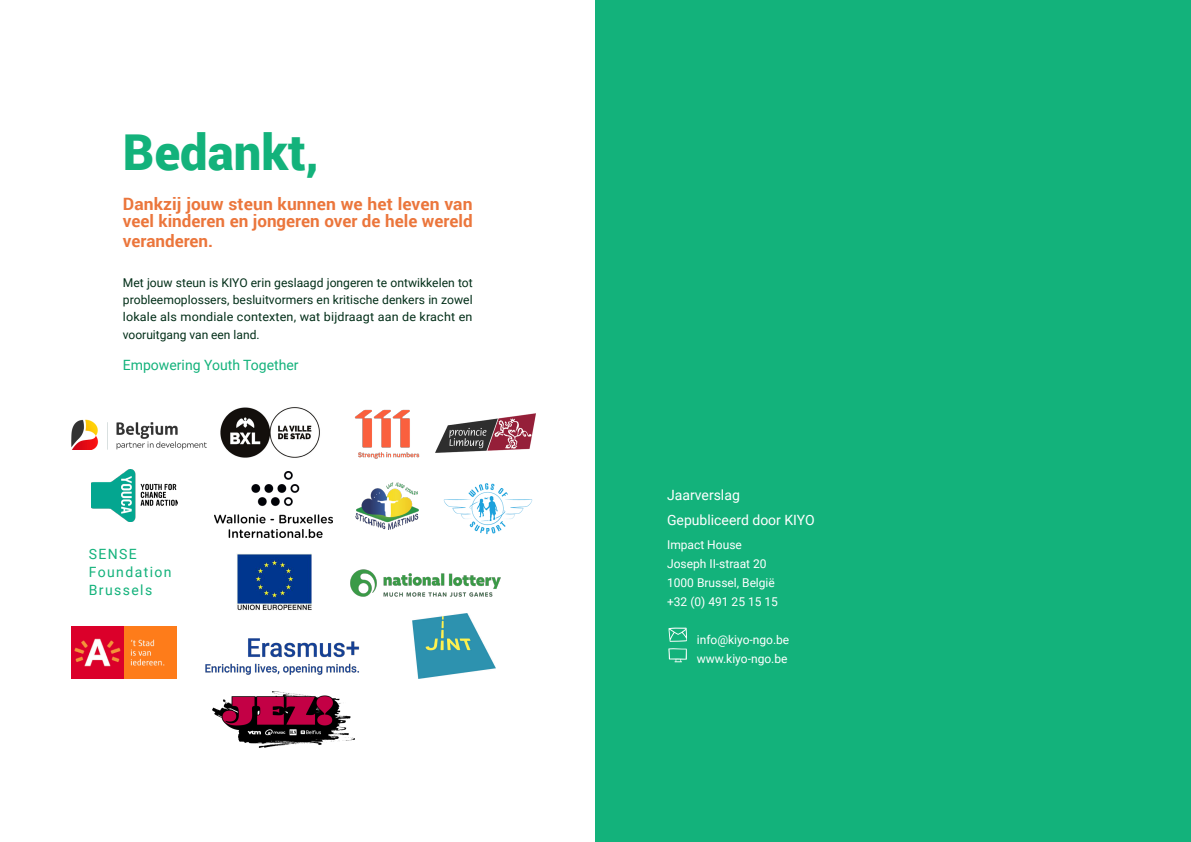
<style>
.page{position:relative;width:1191px;height:842px;background:#fff}
.page>*{position:absolute;margin:0;border:0;box-sizing:border-box;transform-origin:0 0}
.t1{font:900 49.5px "Roboto";color:#13b27b}
.H3_-_Oranje{font:700 17px/17px "Roboto";color:#eb763c}
.Broodtekst_-_culomns{font:14.1px "Roboto";color:#fff}
.Inleiding_Groen{font:14.1px "Roboto";color:#13b27b}
.TOC-_titel{font:14.1px/18px "Roboto";letter-spacing:.1em;color:#13b27b}
.Brood_tekst_-_full{font:12.1px/17.3px "Roboto";letter-spacing:.01em;color:#022e18;text-align:justify}
.Broodtekst_-_culomns-2{font:12.1px "Roboto";color:#fff}
</style>
<div class="page">
<img style="left:220px;top:407px;width:100px;height:51px">
<img style="left:354px;top:409px;width:66px;height:50px">
<img style="left:71px;top:419px;width:136px;height:30px">
<img style="left:355px;top:483px;width:64px;height:47px">
<img style="left:435px;top:413px;width:101px;height:40px">
<img style="left:71px;top:626px;width:105px;height:53px">
<img style="left:236px;top:553px;width:75px;height:58px">
<img style="left:443px;top:483px;width:90px;height:52px">
<img style="left:91px;top:469px;width:87px;height:52px">
<img style="left:215px;top:472px;width:117px;height:65px">
<img style="left:350px;top:569px;width:151px;height:28px">
<img style="left:412px;top:614px;width:84px;height:64px">
<img style="left:205px;top:638px;width:155px;height:37px">
<img style="left:213px;top:691px;width:142px;height:56px">
<div style="left:595px;top:0;width:596px;height:842px;background:#13b27b"></div>
<svg style="left:668px;top:628px;width:19px;height:14px"></svg>
<svg style="left:668px;top:648px;width:19px;height:14px"></svg>
<h2 class="t1" style="left:123px;top:118px;width:197px">Bedankt,</h2>
<p class="H3_-_Oranje" style="left:123px;top:195px;width:351px">Dankzij jouw steun kunnen we het leven van veel kinderen en jongeren over de hele wereld</p>
<p class="H3_-_Oranje" style="left:123px;top:232px;width:92px">veranderen.</p>
<p class="Brood_tekst_-_full" style="left:123px;top:273px;width:351px">Met jouw steun is KIYO erin geslaagd jongeren te ontwikkelen tot probleemoplossers, besluitvormers en kritische denkers in zowel lokale als mondiale contexten, wat bijdraagt aan de kracht en vooruitgang van een land.</p>
<p class="Inleiding_Groen" style="left:123px;top:355px;width:177px">Empowering Youth Together</p>
<p class="TOC-_titel" style="left:89px;top:545px;width:84px">SENSE<br>Foundation<br>Brussels</p>
<p class="Broodtekst_-_culomns" style="left:667px;top:485px;width:74px">Jaarverslag</p>
<p class="Broodtekst_-_culomns" style="left:667px;top:510px;width:149px">Gepubliceerd door KIYO</p>
<p class="Broodtekst_-_culomns-2" style="left:667px;top:536px;width:76px">Impact House</p>
<p class="Broodtekst_-_culomns-2" style="left:667px;top:555px;width:101px">Joseph II-straat 20</p>
<p class="Broodtekst_-_culomns-2" style="left:667px;top:574px;width:109px">1000 Brussel, België</p>
<p class="Broodtekst_-_culomns-2" style="left:667px;top:593px;width:112px">+32 (0) 491 25 15 15</p>
<p class="Broodtekst_-_culomns-2" style="left:697px;top:631px;width:94px">info@kiyo-ngo.be</p>
<p class="Broodtekst_-_culomns-2" style="left:697px;top:650px;width:92px">www.kiyo-ngo.be</p>
<p class="Broodtekst_-_culomns" style="left:666px;top:558px;width:90px">Annual Report</p>
<p class="Broodtekst_-_culomns" style="left:666px;top:577px;width:115px">Published by KIYO</p>
</div>
